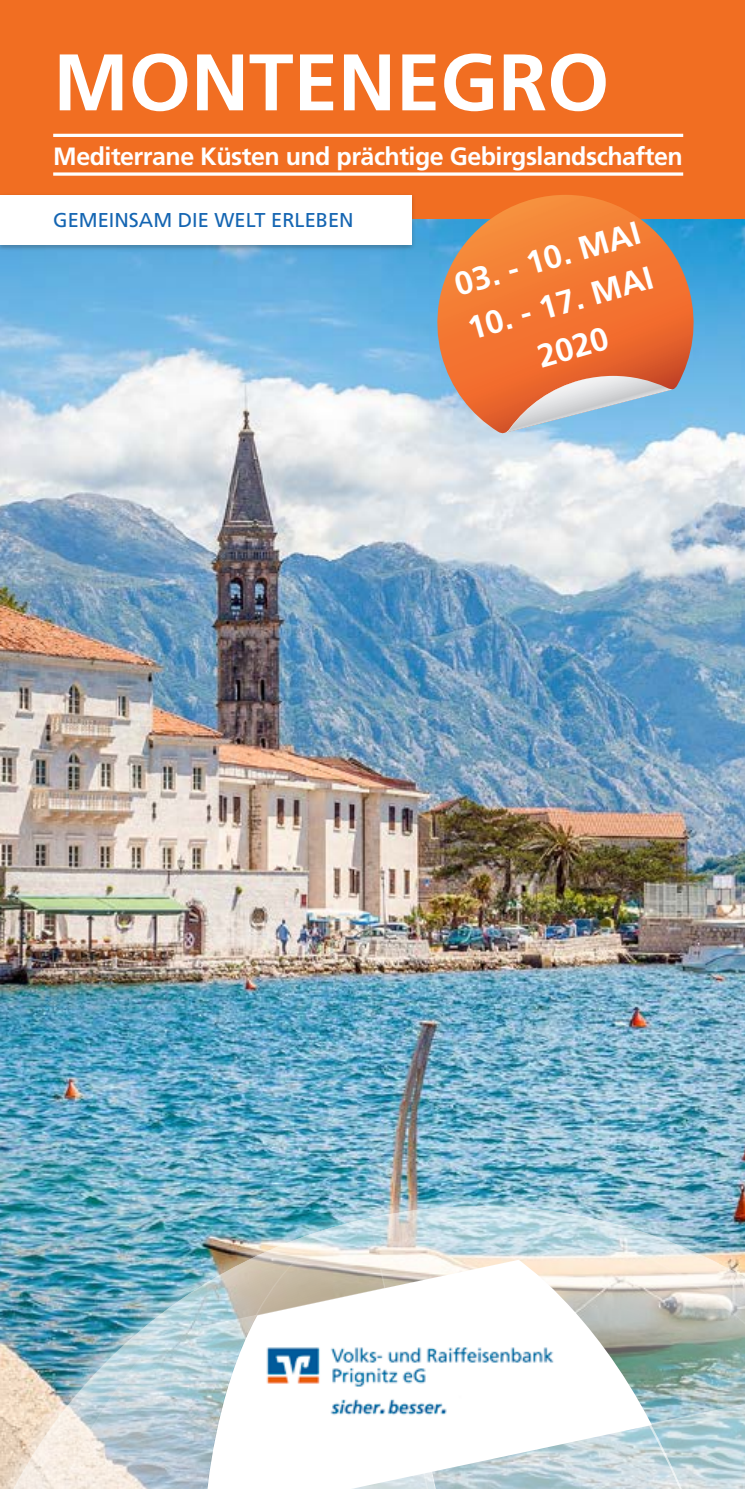
<style>
.page{position:relative;width:745px;height:1489px;background:#fff}
.page>*{position:absolute;margin:0;border:0;box-sizing:border-box;transform-origin:0 0}
.Überschrift_Zielgebi{font:700 80px "Frutiger LT Pro";color:#fff}
.Reisedatum{font:700 32.5px "Frutiger LT Pro";color:#fff}
.Subheadline{font:700 25px "Frutiger LT Pro";letter-spacing:-.02em;color:#fff}
.t1{font:20px "Frutiger LT Pro";color:#1465b2}
</style>
<div class="page">
<div style="left:0;top:0;width:744px;height:220px;background:#f16e22"></div>
<hr style="left:0;top:53px;width:1px;height:39px;background:#1465b2">
<img style="left:0;top:220px;width:744px;height:978px">
<div style="left:0;top:192px;width:416px;height:59px;background:#231f20;opacity:.33"></div>
<div style="left:0;top:195px;width:411px;height:49px;background:#fff"></div>
<svg style="left:436px;top:195px;width:261px;height:238px;background:#dd7e49"></svg>
<svg style="left:504px;top:376px;width:169px;height:57px;background:#bab4b8"></svg>
<img style="left:0;top:1201px;width:744px;height:287px">
<svg style="left:206px;top:1259px;width:445px;height:229px"></svg>
<img style="left:262px;top:1343px;width:296px;height:74px">
<hr style="left:53px;top:134px;width:629px;height:3px;background:#fff">
<svg style="left:53px;top:172px;width:629px;height:4px;background:#fbe3d5"></svg>
<p class="Überschrift_Zielgebi" style="left:53px;top:35px;width:557px">MONTENEGRO</p>
<p class="Subheadline" style="left:53px;top:142px;width:630px">Mediterrane Küsten und prächtige Gebirgslandschaften</p>
<p class="t1" style="left:53px;top:208px;width:302px">GEMEINSAM DIE WELT ERLEBEN</p>
<p class="Reisedatum" style="left:450px;top:266px;width:193px;rotate:-16deg">03. - 10. MAI</p>
<p class="Reisedatum" style="left:462px;top:310px;width:193px;rotate:-16deg">10. - 17. MAI</p>
<p class="Reisedatum" style="left:532px;top:338px;width:74px;rotate:-16deg">2020</p>
</div>
